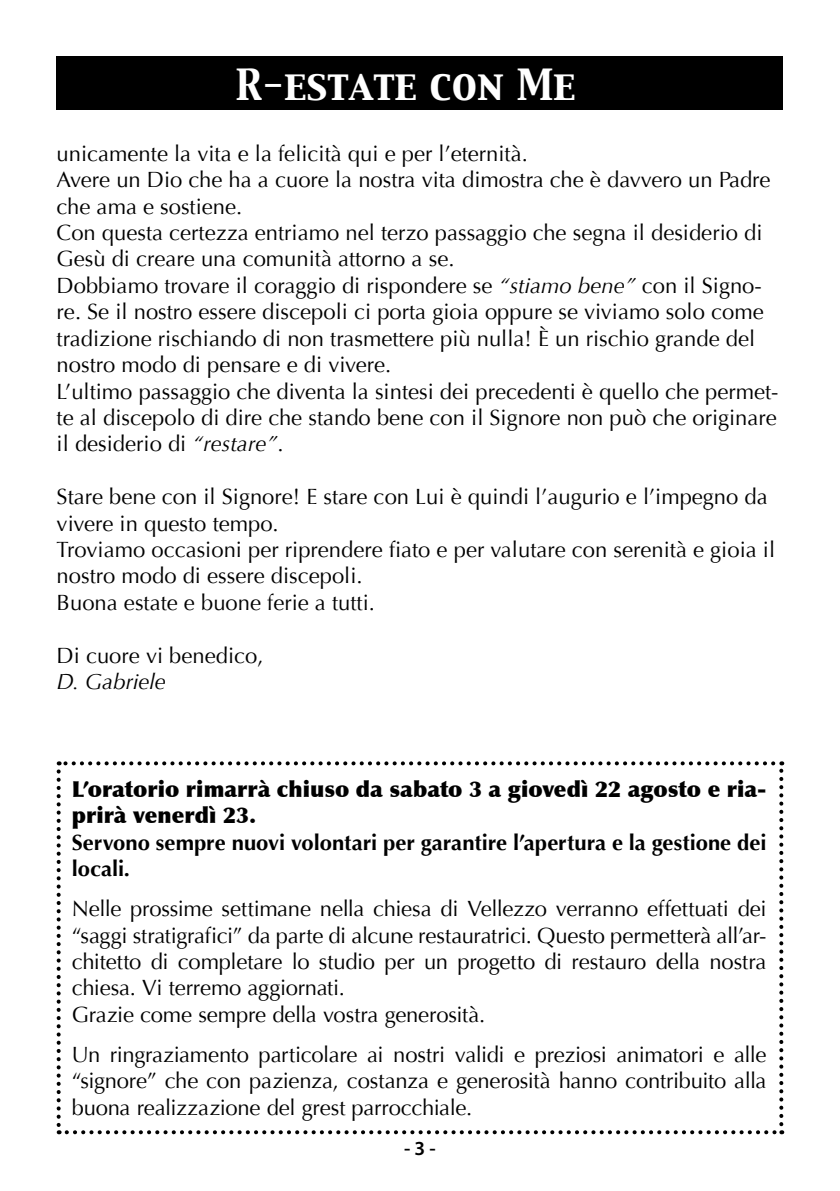
<style>
.page{position:relative;width:840px;height:1191px;background:#fff}
.page>*{position:absolute;margin:0;border:0;box-sizing:border-box;transform-origin:0 0}
.t1{font:38px "Capitals";color:#fff}
.t2{font:22px/26.4px "Optima";color:#000}
.t3{font:700 22px/26.4px "Optima";color:#000}
.t4{font:900 22px/26.4px "Optima";letter-spacing:.005em;color:#000}
.t5{font:italic 22px "Optima";color:#000}
.t6{font:600 20px "Myriad Pro";color:#000}
.s1{font-style:italic}
</style>
<div class="page">
<div style="left:57px;top:57px;width:725px;height:53px;background:#000"></div>
<svg style="left:57px;top:771px;width:4px;height:363px"></svg>
<svg style="left:67px;top:1130px;width:714px;height:4px"></svg>
<svg style="left:779px;top:761px;width:3px;height:363px"></svg>
<svg style="left:59px;top:761px;width:713px;height:4px"></svg>
<h1 class="t1" style="left:236px;top:59px;width:341px">R-estate con Me</h1>
<p class="t2" style="left:57px;top:140px;width:723px">unicamente la vita e la felicità qui e per l’eternità.<br>Avere un Dio che ha a cuore la nostra vita dimostra che è davvero un Padre che ama e sostiene.<br>Con questa certezza entriamo nel terzo passaggio che segna il desiderio di Gesù di creare una comunità attorno a se.<br>Dobbiamo trovare il coraggio di rispondere se <span class="s1">“stiamo bene”</span> con il Signo&shy;re. Se il nostro essere discepoli ci porta gioia oppure se viviamo solo come tradizione rischiando di non trasmettere più nulla! È un rischio grande del nostro modo di pensare e di vivere.<br>L’ultimo passaggio che diventa la sintesi dei precedenti è quello che permet&shy;te al discepolo di dire che stando bene con il Signore non può che originare il desiderio di <span class="s1">“restare”</span>.</p>
<p class="t2" style="left:57px;top:484px;width:719px">Stare bene con il Signore! E stare con Lui è quindi l’augurio e l’impegno da vivere in questo tempo.<br>Troviamo occasioni per riprendere fiato e per valutare con serenità e gioia il nostro modo di essere discepoli.<br>Buona estate e buone ferie a tutti.</p>
<p class="t2" style="left:57px;top:642px;width:208px">Di cuore vi benedico,</p>
<p class="t5" style="left:57px;top:668px;width:111px">D. Gabriele</p>
<p class="t4" style="left:72px;top:776px;width:695px">L’oratorio rimarrà chiuso da sabato 3 a giovedì 22 agosto e ria&shy;prirà venerdì 23.</p>
<p class="t3" style="left:72px;top:829px;width:695px">Servono sempre nuovi volontari per garantire l’apertura e la gestione dei locali.</p>
<p class="t2" style="left:72px;top:895px;width:696px">Nelle prossime settimane nella chiesa di Vellezzo verranno effettuati dei “saggi stratigrafici” da parte di alcune restauratrici. Questo permetterà all’ar&shy;chitetto di completare lo studio per un progetto di restauro della nostra chiesa. Vi terremo aggiornati.<br>Grazie come sempre della vostra generosità.</p>
<p class="t2" style="left:72px;top:1041px;width:696px;text-align:justify">Un ringraziamento particolare ai nostri validi e preziosi animatori e alle “signore” che con pazienza, costanza e generosità hanno contribuito alla buona realizzazione del grest parrocchiale.</p>
<p class="t6" style="left:404px;top:1135px;width:33px">- 3 -</p>
</div>
